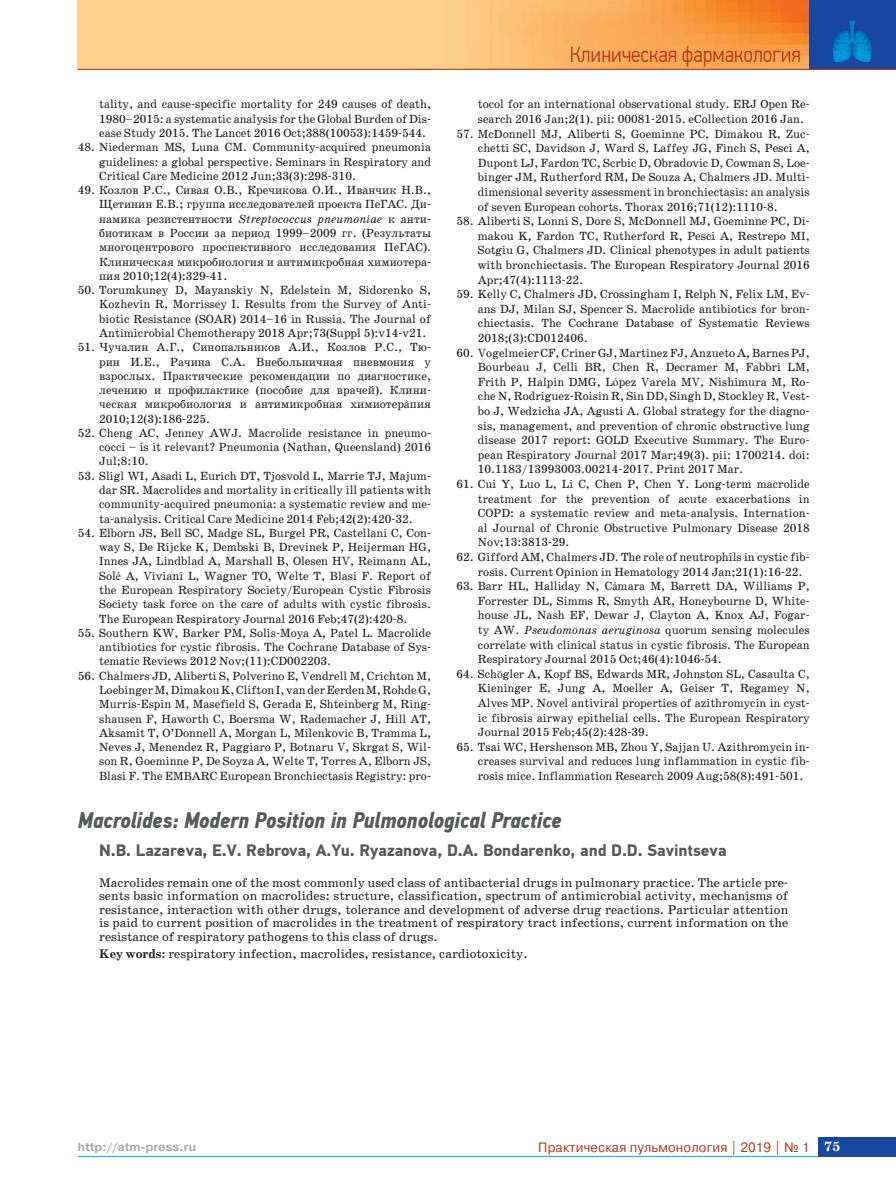
<style>
.page{position:relative;width:896px;height:1194px;background:#fff}
.page>*{position:absolute;margin:0;border:0;box-sizing:border-box;transform-origin:0 0}
.t1{font:italic 700 22.5px "PF Din Text Cond Pro";color:#58595b}
.t2{font:300 22.5px "PF Din Text Cond Pro";color:#b43c1a}
.t3{font:700 16.5px "PF Din Text Pro";color:#58595b}
.t4{font:13.5px "Pragmatica C";letter-spacing:.01em;color:#b43c1a}
.t5{font:700 13.5px "School Book AC";color:#fff}
.t6{font:12.75px/13.5px "School Book AC";color:#231f20;text-align:justify}
.t7{font:12px/14.2px "School Book AC";color:#231f20;text-align:justify;scale:.96 1}
.t8{font:700 12px "Pragmatica C";color:#a7a9ac}
.s1{font-style:italic}
.s2{font-family:"Times New Roman"}
.s3{font-weight:700}
</style>
<div class="page">
<img style="left:78px;top:0;width:731px;height:69px">
<hr style="left:78px;top:1155px;width:817px;height:1px;background:#00aeef">
<div style="left:809px;top:0;width:86px;height:69px;background:#17479e"></div>
<hr style="left:78px;top:69px;width:817px;height:1px;background:#b43c1a">
<svg style="left:833px;top:20px;width:38px;height:42px"></svg>
<div style="left:818px;top:1137px;width:77px;height:19px;background:#17479e"></div>
<h1 class="t2" style="left:569px;top:45px;width:233px">Клиническая фармакология</h1>
<p class="t7" style="left:99px;top:98px;width:347px">tality, and cause-specific mortality for 249 causes of death, 1980–2015: a systematic analysis for the Global Burden of Dis&shy;ease Study 2015. The Lancet 2016 Oct;388(10053):1459-544.</p>
<p class="t7" style="left:99px;top:141px;width:347px;text-indent:-21px">48. Niederman MS, Luna CM. Community-acquired pneumonia guidelines: a global perspective. Seminars in Respiratory and Critical Care Medicine 2012 Jun;33(3):298-310.</p>
<p class="t7" style="left:99px;top:184px;width:347px;text-indent:-21px">49. Козлов Р.С., Сивая О.В., Кречикова О.И., Иванчик Н.В., Щетинин Е.В.; группа исследователей проекта ПеГАС. Ди&shy;намика резистентности <span class="s1">Streptococcus pneumoniae</span> к анти&shy;биотикам в России за период 1999–2009 гг. (Результаты многоцентрового проспективного исследования ПеГАС).<br>Клиническая микробиология и антимикробная химиотера&shy;пия 2010;12(4):329-41.</p>
<p class="t7" style="left:99px;top:284px;width:347px;text-indent:-21px">50. Torumkuney D, Mayanskiy N, Edelstein M, Sidorenko S, Kozhevin R, Morrissey I. Results from the Survey of Anti&shy;biotic Resistance (SOAR) 2014–16 in Russia. The Journal of Antimicrobial Chemotherapy 2018 Apr;73(Suppl 5):v14-v21.</p>
<p class="t7" style="left:99px;top:341px;width:347px;text-indent:-21px">51. Чучалин А.Г., Синопальников А.И., Козлов Р.С., Тю&shy;рин И.Е., Рачина С.А. Внебольничная пневмония у взрослых. Практические рекомендации по диагностике, лечению и профилактике (пособие для врачей). Клини&shy;ческая микробиология и антимикробная химиотерапия 2010;12(3):186-225.</p>
<p class="t7" style="left:99px;top:426px;width:347px;text-indent:-21px">52. Cheng AC, Jenney AWJ. Macrolide resistance in pneumo&shy;cocci – is it relevant? Pneumonia (Nathan, Queensland) 2016<br>Jul;8:10.</p>
<p class="t7" style="left:99px;top:469px;width:347px;text-indent:-21px">53. Sligl WI, Asadi L, Eurich DT, Tjosvold L, Marrie TJ, Majum&shy;dar SR. Macrolides and mortality in critically ill patients with community-acquired pneumonia: a systematic review and me&shy;ta-analysis. Critical Care Medicine 2014 Feb;42(2):420-32.</p>
<p class="t7" style="left:99px;top:526px;width:347px;text-indent:-21px">54. Elborn JS, Bell SC, Madge SL, Burgel PR, Castellani C, Con&shy;way S, De Rijcke K, Dembski B, Drevinek P, Heijerman HG, Innes JA, Lindblad A, Marshall B, Olesen HV, Reimann AL, Sol<span class="s2">é</span> A, Viviani L, Wagner TO, Welte T, Blasi F. Report of the European Respiratory Society/European Cystic Fibrosis Society task force on the care of adults with cystic fibrosis.<br>The European Respiratory Journal 2016 Feb;47(2):420-8.</p>
<p class="t7" style="left:99px;top:626px;width:347px;text-indent:-21px">55. Southern KW, Barker PM, Solis-Moya A, Patel L. Macrolide antibiotics for cystic fibrosis. The Cochrane Database of Sys&shy;tematic Reviews 2012 Nov;(11):CD002203.</p>
<p class="t7" style="left:99px;top:669px;width:347px;text-indent:-21px">56. Chalmers JD, Aliberti S, Polverino E, Vendrell M, Crichton M, Loebinger M, Dimakou K, Clifton I, van der Eerden M, Rohde G, Murris-Espin M, Masefield S, Gerada E, Shteinberg M, Ring&shy;shausen F, Haworth C, Boersma W, Rademacher J, Hill AT, Aksamit T, O’Donnell A, Morgan L, Milenkovic B, Tramma L, Neves J, Menendez R, Paggiaro P, Botnaru V, Skrgat S, Wil&shy;son R, Goeminne P, De Soyza A, Welte T, Torres A, Elborn JS, Blasi F. The EMBARC European Bronchiectasis Registry: pro-</p>
<p class="t7" style="left:478px;top:98px;width:347px">tocol for an international observational study. ERJ Open Re&shy;search 2016 Jan;2(1). pii: 00081-2015. eCollection 2016 Jan.</p>
<p class="t7" style="left:478px;top:127px;width:347px;text-indent:-21px">57. McDonnell MJ, Aliberti S, Goeminne PC, Dimakou R, Zuc&shy;chetti SC, Davidson J, Ward S, Laffey JG, Finch S, Pesci A, Dupont LJ, Fardon TC, Scrbic D, Obradovic D, Cowman S, Loe&shy;binger JM, Rutherford RM, De Souza A, Chalmers JD. Multi&shy;dimensional severity assessment in bronchiectasis: an analysis of seven European cohorts. Thorax 2016;71(12):1110-8.</p>
<p class="t7" style="left:478px;top:215px;width:347px;text-indent:-21px">58. Aliberti S, Lonni S, Dore S, McDonnell MJ, Goeminne PC, Di&shy;makou K, Fardon TC, Rutherford R, Pesci A, Restrepo MI, Sotgiu G, Chalmers JD. Clinical phenotypes in adult patients with bronchiectasis. The European Respiratory Journal 2016<br>Apr;47(4):1113-22.</p>
<p class="t7" style="left:478px;top:288px;width:347px;text-indent:-21px">59. Kelly C, Chalmers JD, Crossingham I, Relph N, Felix LM, Ev&shy;ans DJ, Milan SJ, Spencer S. Macrolide antibiotics for bron&shy;chiectasis. The Cochrane Database of Systematic Reviews 2018;(3):CD012406.</p>
<p class="t7" style="left:478px;top:346px;width:347px;text-indent:-21px">60. Vogelmeier CF, Criner GJ, Martinez FJ, Anzueto A, Barnes PJ, Bourbeau J, Celli BR, Chen R, Decramer M, Fabbri LM, Frith P, Halpin DMG, L<span class="s2">ó</span>pez Varela MV, Nishimura M, Ro&shy;che N, Rodriguez-Roisin R, Sin DD, Singh D, Stockley R, Vest&shy;bo J, Wedzicha JA, Agusti A. Global strategy for the diagno&shy;sis, management, and prevention of chronic obstructive lung disease 2017 report: GOLD Executive Summary. The Euro&shy;pean Respiratory Journal 2017 Mar;49(3). pii: 1700214. doi:<br>10.1183/13993003.00214-2017. Print 2017 Mar.</p>
<p class="t7" style="left:478px;top:477px;width:347px;text-indent:-21px">61. Cui Y, Luo L, Li C, Chen P, Chen Y. Long-term macrolide treatment for the prevention of acute exacerbations in COPD: a systematic review and meta-analysis. Internation&shy;al Journal of Chronic Obstructive Pulmonary Disease 2018<br>Nov;13:3813-29.</p>
<p class="t7" style="left:478px;top:550px;width:347px;text-indent:-21px">62. Gifford AМ, Chalmers JD. The role of neutrophils in cystic fib&shy;rosis. Current Opinion in Hematology 2014 Jan;21(1):16-22.</p>
<p class="t7" style="left:478px;top:579px;width:347px;text-indent:-21px">63. Barr HL, Halliday N, C<span class="s2">á</span>mara M, Barrett DA, Williams P, Forrester DL, Simms R, Smyth AR, Honeybourne D, White&shy;house JL, Nash EF, Dewar J, Clayton A, Knox AJ, Fogar&shy;ty AW. <span class="s1">Pseudomonas aeruginosa</span> quorum sensing molecules correlate with clinical status in cystic fibrosis. The European Respiratory Journal 2015 Oct;46(4):1046-54.</p>
<p class="t7" style="left:478px;top:667px;width:347px;text-indent:-21px">64. Sch<span class="s2">ö</span>gler A, Kopf BS, Edwards MR, Johnston SL, Casaulta C, Kieninger E, Jung A, Moeller A, Geiser T, Regamey N, Alves MP. Novel antiviral properties of azithromycin in cyst&shy;ic fibrosis airway epithelial cells. The European Respiratory Journal 2015 Feb;45(2):428-39.</p>
<p class="t7" style="left:478px;top:740px;width:347px;text-indent:-21px">65. Tsai WC, Hershenson MB, Zhou Y, Sajjan U. Azithromycin in&shy;creases survival and reduces lung inflammation in cystic fib&shy;rosis mice. Inflammation Research 2009 Aug;58(8):491-501.</p>
<h1 class="t1" style="left:78px;top:810px;width:485px">Macrolides: Modern Position in Pulmonological Practice</h1>
<h2 class="t3" style="left:99px;top:843px;width:629px">N.B. Lazareva, E.V. Rebrova, A.Yu. Ryazanova, D.A. Bondarenko, and D.D. Savintseva</h2>
<p class="t6" style="left:99px;top:876px;width:690px">Macrolides remain one of the most commonly used class of antibacterial drugs in pulmonary practice. The article pre&shy;sents basic information on macrolides: structure, classification, spectrum of antimicrobial activity, mechanisms of resistance, interaction with other drugs, tolerance and development of adverse drug reactions. Particular attention is paid to current position of macrolides in the treatment of respiratory tract infections, current information on the resistance of respiratory pathogens to this class of drugs.</p>
<p class="t6" style="left:99px;top:948px;width:430px"><span class="s3">Key words:</span> respiratory infection, macrolides, resistance, cardiotoxicity.</p>
<p class="t4" style="left:538px;top:1142px;width:273px">Практическая пульмонология | 2019 | № 1</p>
<p class="t8" style="left:78px;top:1141px;width:120px">http://atm-press.ru</p>
<p class="t5" style="left:824px;top:1140px;width:17px">75</p>
</div>
